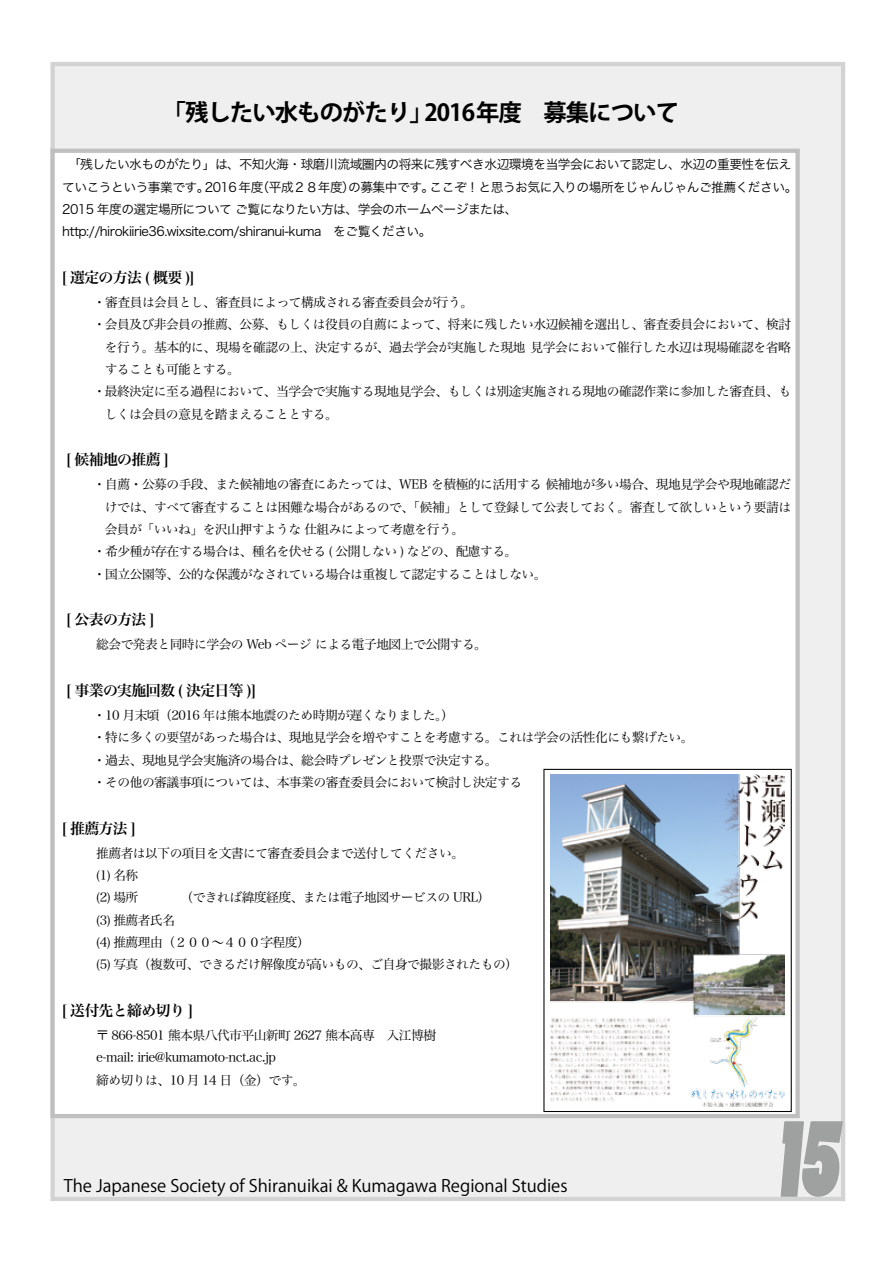
<style>
.page{position:relative;width:893px;height:1263px;background:#fff}
.page>*{position:absolute;margin:0;border:0;box-sizing:border-box;transform-origin:0 0}
.t1{font:102px "Poplar Std";color:#9fa0a0;scale:.82 1}
.t2{font:700 23.4px "Koz Go Pro";letter-spacing:-.04em;color:#000}
.t3{font:16.95px "Koz Go Pro";color:#000}
.t4{font:14.85px "Hira Min Pro W6";letter-spacing:-.04em;color:#000}
.t5{font:12.75px/22.4px "Hira Min Pro W3";letter-spacing:-.04em;color:#000}
.t6{font:12.75px/22.4px "Hira Kaku Pro W3";letter-spacing:-.04em;color:#000}
</style>
<div class="page">
<div style="left:50px;top:62px;width:795px;height:1139px;background:#efefef;border:4px solid #d3d3d4"></div>
<div style="left:53px;top:151px;width:745px;height:965px;background:#fff"></div>
<div style="left:50px;top:149px;width:750px;height:969px;border:4px solid #bfbfbf"></div>
<div style="left:543px;top:769px;width:249px;height:343px;border:1px solid #000"></div>
<img style="left:551px;top:774px;width:233px;height:332px">
<h2 class="t2" style="left:163px;top:97px;width:518px">「残したい水ものがたり」2016年度　募集について</h2>
<p class="t6" style="left:62px;top:153px;width:737px;text-indent:6px">「残したい水ものがたり」は、不知火海・球磨川流域圏内の将来に残すべき水辺環境を当学会において認定し、水辺の重要性を伝えていこうという事業です。2016 年度（平成２８年度）の募集中です。ここぞ！と思うお気に入りの場所をじゃんじゃんご推薦ください。2015 年度の選定場所について ご覧になりたい方は、学会のホームページまたは、<br>http://hirokiirie36.wixsite.com/shiranui-kuma　をご覧ください。</p>
<p class="t4" style="left:62px;top:264px;width:134px">[ 選定の方法 ( 概要 )]</p>
<p class="t5" style="left:93px;top:290px;width:382px">・審査員は会員とし、審査員によって構成される審査委員会が行う。</p>
<p class="t5" style="left:93px;top:312px;width:700px">・会員及び非会員の推薦、公募、もしくは役員の自薦によって、将来に残したい水辺候補を選出し、審査委員会において、検討</p>
<p class="t5" style="left:105px;top:335px;width:688px">を行う。基本的に、現場を確認の上、決定するが、過去学会が実施した現地 見学会において催行した水辺は現場確認を省略</p>
<p class="t5" style="left:105px;top:357px;width:137px">することも可能とする。</p>
<p class="t5" style="left:93px;top:379px;width:700px">・最終決定に至る過程において、当学会で実施する現地見学会、もしくは別途実施される現地の確認作業に参加した審査員、も</p>
<p class="t5" style="left:105px;top:402px;width:235px">しくは会員の意見を踏まえることとする。</p>
<p class="t4" style="left:67px;top:447px;width:104px">[ 候補地の推薦 ]</p>
<p class="t5" style="left:93px;top:472px;width:700px">・自薦・公募の手段、また候補地の審査にあたっては、WEB を積極的に活用する 候補地が多い場合、現地見学会や現地確認だ</p>
<p class="t5" style="left:105px;top:495px;width:688px">けでは、すべて審査することは困難な場合があるので、「候補」として登録して公表しておく。審査して欲しいという要請は</p>
<p class="t5" style="left:105px;top:517px;width:361px">会員が「いいね」を沢山押すような 仕組みによって考慮を行う。</p>
<p class="t5" style="left:93px;top:539px;width:426px">・希少種が存在する場合は、種名を伏せる ( 公開しない ) などの、配慮する。</p>
<p class="t5" style="left:93px;top:562px;width:455px">・国立公園等、公的な保護がなされている場合は重複して認定することはしない。</p>
<p class="t4" style="left:67px;top:606px;width:89px">[ 公表の方法 ]</p>
<p class="t5" style="left:96px;top:632px;width:392px">総会で発表と同時に学会の Web ページ による電子地図上で公開する。</p>
<p class="t4" style="left:67px;top:677px;width:191px">[ 事業の実施回数 ( 決定日等 )]</p>
<p class="t5" style="left:93px;top:703px;width:602px">・10 月末頃（2016 年は熊本地震のため時期が遅くなりました。）　<br>・特に多くの要望があった場合は、現地見学会を増やすことを考慮する。これは学会の活性化にも繋げたい。・過去、現地見学会実施済の場合は、総会時プレゼンと投票で決定する。<br>・その他の審議事項については、本事業の審査委員会において検討し決定する</p>
<p class="t4" style="left:62px;top:815px;width:75px">[ 推薦方法 ]</p>
<p class="t5" style="left:96px;top:841px;width:423px">推薦者は以下の項目を文書にて審査委員会まで送付してください。<br>(1) 名称　　　　<br>(2) 場所　　　　（できれば緯度経度、または電子地図サービスの URL）<br>(3) 推薦者氏名　<br>(4) 推薦理由（２００〜４００字程度）<br>(5) 写真（複数可、できるだけ解像度が高いもの、ご自身で撮影されたもの）</p>
<p class="t4" style="left:62px;top:997px;width:132px">[ 送付先と締め切り ]</p>
<p class="t5" style="left:96px;top:1023px;width:354px">〒 866-8501 熊本県八代市平山新町 2627 熊本高専　入江博樹　e-mail: irie@kumamoto-nct.ac.jp<br>締め切りは、10 月 14 日（金）です。</p>
<h3 class="t3" style="left:64px;top:1175px;width:505px">The Japanese Society of Shiranuikai &amp; Kumagawa Regional Studies</h3>
<h1 class="t1" style="left:777px;top:1103px;width:89px">15</h1>
</div>
